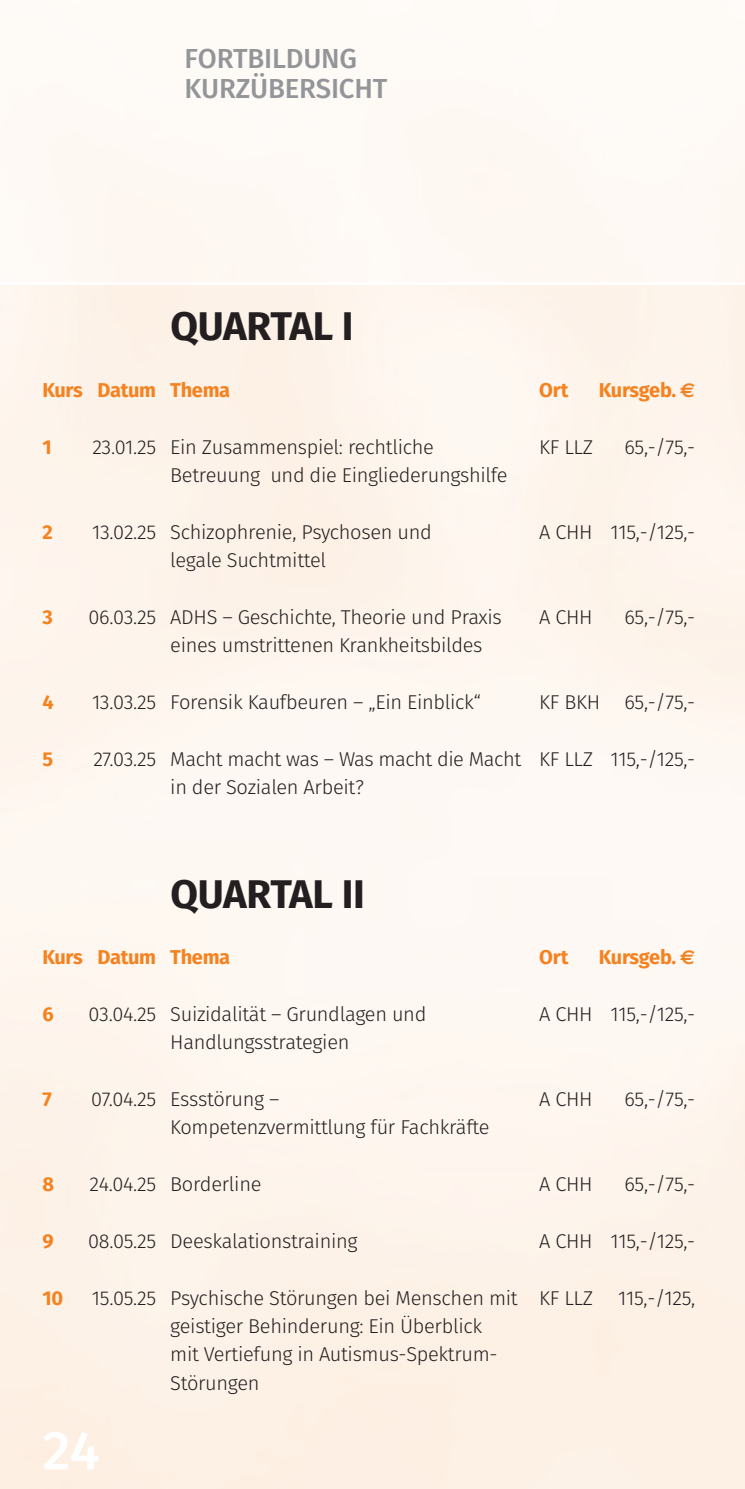
<style>
.page{position:relative;width:745px;height:1489px;background:#fff}
.page>*{position:absolute;margin:0;border:0;box-sizing:border-box;transform-origin:0 0}
.t1{font:500 55px "Fira Sans";color:#fff}
.t2{font:700 40px "Fira Sans";letter-spacing:-.01em;color:#231f20}
.t3{font:500 27.5px "Fira Sans";letter-spacing:-.005em;color:#939598}
.t4{font:300 20px "Fira Sans";letter-spacing:-.015em;color:#231f20}
.t5{font:700 20px "Fira Sans";letter-spacing:-.015em;color:#f58220}
.s1{font-family:"Euro Sans"}
</style>
<div class="page">
<div style="left:0;top:285px;width:744px;height:1203px;background:#fef4ec"></div>
<p class="t3" style="left:184px;top:47px;width:174px">FORTBILDUNG</p>
<p class="t3" style="left:184px;top:78px;width:204px">KURZÜBERSICHT</p>
<p class="t2" style="left:170px;top:310px;width:184px">QUARTAL I</p>
<p class="t5" style="left:43px;top:382px;width:189px">Kurs Datum Thema</p>
<p class="t5" style="left:539px;top:382px;width:31px">Ort</p>
<p class="t5" style="left:598px;top:382px;width:98px">Kursgeb. <span class="s1">€</span></p>
<p class="t5" style="left:43px;top:438px;width:11px">1</p>
<p class="t4" style="left:92px;top:439px;width:343px">23.01.25 Ein Zusammenspiel: rechtliche</p>
<p class="t4" style="left:539px;top:439px;width:55px">KF LLZ</p>
<p class="t4" style="left:624px;top:439px;width:72px">65,-/75,-</p>
<p class="t4" style="left:170px;top:467px;width:338px">Betreuung und die Eingliederungshilfe</p>
<p class="t5" style="left:43px;top:523px;width:12px">2</p>
<p class="t4" style="left:92px;top:524px;width:341px">13.02.25 Schizophrenie, Psychosen und</p>
<p class="t4" style="left:539px;top:524px;width:157px">A CHH 115,-/125,-</p>
<p class="t4" style="left:170px;top:552px;width:157px">legale Suchtmittel</p>
<p class="t5" style="left:43px;top:608px;width:12px">3</p>
<p class="t4" style="left:88px;top:609px;width:414px">06.03.25 ADHS – Geschichte, Theorie und Praxis</p>
<p class="t4" style="left:539px;top:609px;width:55px">A CHH</p>
<p class="t4" style="left:624px;top:609px;width:72px">65,-/75,-</p>
<p class="t4" style="left:170px;top:637px;width:313px">eines umstrittenen Krankheitsbildes</p>
<p class="t5" style="left:43px;top:694px;width:13px">4</p>
<p class="t4" style="left:92px;top:694px;width:390px">13.03.25 Forensik Kaufbeuren – „Ein Einblick“</p>
<p class="t4" style="left:539px;top:694px;width:157px">KF BKH 65,-/75,-</p>
<p class="t5" style="left:43px;top:750px;width:12px">5</p>
<p class="t4" style="left:93px;top:751px;width:603px">27.03.25 Macht macht was – Was macht die Macht KF LLZ 115,-/125,-</p>
<p class="t4" style="left:170px;top:779px;width:195px">in der Sozialen Arbeit?</p>
<p class="t2" style="left:170px;top:877px;width:196px">QUARTAL II</p>
<p class="t5" style="left:43px;top:949px;width:189px">Kurs Datum Thema</p>
<p class="t5" style="left:539px;top:949px;width:31px">Ort</p>
<p class="t5" style="left:598px;top:949px;width:98px">Kursgeb. <span class="s1">€</span></p>
<p class="t5" style="left:43px;top:1005px;width:13px">6</p>
<p class="t4" style="left:89px;top:1006px;width:339px">03.04.25 Suizidalität – Grundlagen und</p>
<p class="t4" style="left:539px;top:1006px;width:157px">A CHH 115,-/125,-</p>
<p class="t4" style="left:170px;top:1034px;width:180px">Handlungsstrategien</p>
<p class="t5" style="left:43px;top:1090px;width:11px">7</p>
<p class="t4" style="left:91px;top:1091px;width:190px">07.04.25 Essstörung –</p>
<p class="t4" style="left:539px;top:1091px;width:55px">A CHH</p>
<p class="t4" style="left:624px;top:1091px;width:72px">65,-/75,-</p>
<p class="t4" style="left:170px;top:1119px;width:320px">Kompetenzvermittlung für Fachkräfte</p>
<p class="t5" style="left:43px;top:1175px;width:13px">8</p>
<p class="t4" style="left:89px;top:1176px;width:173px">24.04.25 Borderline</p>
<p class="t4" style="left:539px;top:1176px;width:55px">A CHH</p>
<p class="t4" style="left:624px;top:1176px;width:72px">65,-/75,-</p>
<p class="t5" style="left:43px;top:1232px;width:13px">9</p>
<p class="t4" style="left:88px;top:1232px;width:271px">08.05.25 Deeskalationstraining</p>
<p class="t4" style="left:539px;top:1232px;width:157px">A CHH 115,-/125,-</p>
<p class="t5" style="left:43px;top:1289px;width:22px">10</p>
<p class="t4" style="left:92px;top:1289px;width:502px">15.05.25 Psychische Störungen bei Menschen mit KF LLZ</p>
<p class="t4" style="left:618px;top:1289px;width:78px">115,-/125,</p>
<p class="t4" style="left:170px;top:1317px;width:313px">geistiger Behinderung: Ein Überblick</p>
<p class="t4" style="left:170px;top:1346px;width:328px">mit Vertiefung in Autismus-Spektrum-</p>
<p class="t4" style="left:170px;top:1374px;width:91px">Störungen</p>
<p class="t1" style="left:43px;top:1427px;width:59px">24</p>
</div>
